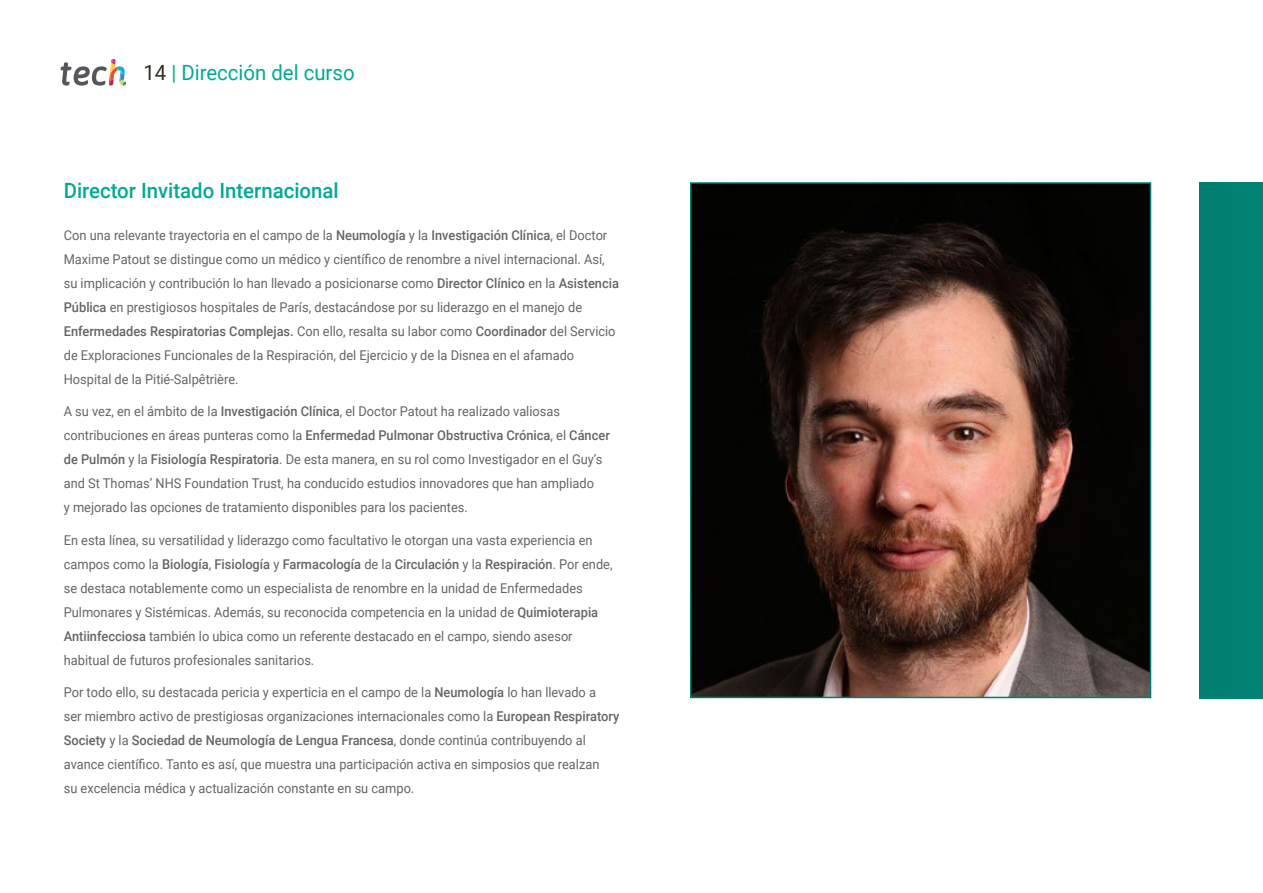
<style>
.page{position:relative;width:1263px;height:893px;background:#fff}
.page>*{position:absolute;margin:0;border:0;box-sizing:border-box;transform-origin:0 0}
.t1{font:500 21px "Roboto";color:#00a996}
.t2{font:21px "Roboto";color:#00a996}
.t3{font:13.5px/24px "Roboto";color:#656565;scale:.95 1}
.s1{color:#312e20}
.s2{font-weight:500}
</style>
<div class="page">
<div style="left:1199px;top:182px;width:64px;height:516px;background:#008071"></div>
<img style="left:693px;top:185px;width:455px;height:510px">
<div style="left:690px;top:182px;width:461px;height:516px;border:2px solid #007e6f"></div>
<svg style="left:61px;top:59px;width:65px;height:27px"></svg>
<h1 class="t2" style="left:144px;top:57px;width:213px"><span class="s1">14</span> | Dirección del curso</h1>
<h1 class="t1" style="left:64px;top:176px;width:276px">Director Invitado Internacional</h1>
<p class="t3" style="left:64px;top:222px;width:586px">Con una relevante trayectoria en el campo de la <span class="s2">Neumología</span> y la <span class="s2">Investigación Clínica</span>, el Doctor Maxime Patout se distingue como un médico y científico de renombre a nivel internacional. Así, su implicación y contribución lo han llevado a posicionarse como <span class="s2">Director Clínico</span> en la <span class="s2">Asistencia Pública</span> en prestigiosos hospitales de París, destacándose por su liderazgo en el manejo de <span class="s2">Enfermedades Respiratorias Complejas.</span> Con ello, resalta su labor como <span class="s2">Coordinador</span> del Servicio de Exploraciones Funcionales de la Respiración, del Ejercicio y de la Disnea en el afamado Hospital de la Pitié-Salpêtrière.</p>
<p class="t3" style="left:64px;top:399px;width:576px">A su vez, en el ámbito de la <span class="s2">Investigación Clínica</span>, el Doctor Patout ha realizado valiosas contribuciones en áreas punteras como la <span class="s2">Enfermedad Pulmonar Obstructiva Crónica</span>, el <span class="s2">Cáncer de Pulmón</span> y la <span class="s2">Fisiología Respiratoria</span>. De esta manera, en su rol como Investigador en el Guy’s and St Thomas’ NHS Foundation Trust, ha conducido estudios innovadores que han ampliado<br>y mejorado las opciones de tratamiento disponibles para los pacientes.</p>
<p class="t3" style="left:64px;top:527px;width:579px">En esta línea, su versatilidad y liderazgo como facultativo le otorgan una vasta experiencia en campos como la <span class="s2">Biología</span>, <span class="s2">Fisiología</span> y <span class="s2">Farmacología</span> de la <span class="s2">Circulación</span> y la <span class="s2">Respiración</span>. Por ende, se destaca notablemente como un especialista de renombre en la unidad de Enfermedades Pulmonares y Sistémicas. Además, su reconocida competencia en la unidad de <span class="s2">Quimioterapia Antiinfecciosa</span> también lo ubica como un referente destacado en el campo, siendo asesor habitual de futuros profesionales sanitarios.</p>
<p class="t3" style="left:64px;top:680px;width:586px">Por todo ello, su destacada pericia y experticia en el campo de la <span class="s2">Neumología</span> lo han llevado a<br>ser miembro activo de prestigiosas organizaciones internacionales como la <span class="s2">European Respiratory Society</span> y la <span class="s2">Sociedad de Neumología de Lengua Francesa</span>, donde continúa contribuyendo al avance científico. Tanto es así, que muestra una participación activa en simposios que realzan<br>su excelencia médica y actualización constante en su campo.</p>
</div>
